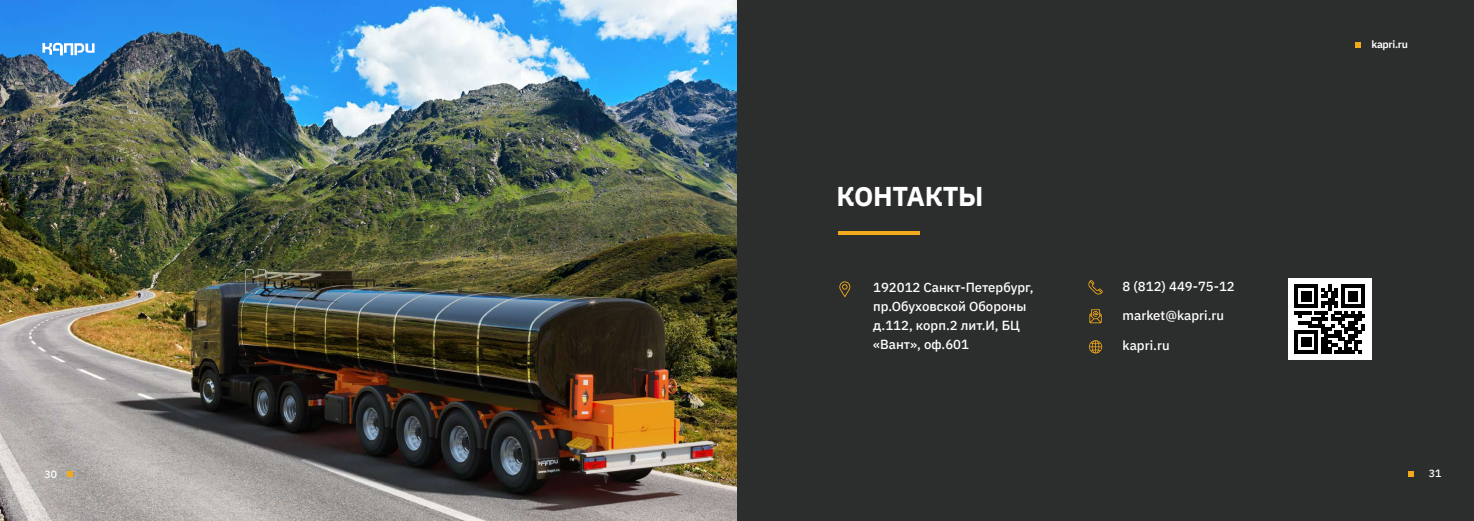
<style>
.page{position:relative;width:1474px;height:521px;background:#fff}
.page>*{position:absolute;margin:0;border:0;box-sizing:border-box;transform-origin:0 0}
.t1{font:700 27.12px "IBM Plex Sans";letter-spacing:-.01em;color:#fff}
.t2{font:500 13.12px/19.2px "IBM Plex Sans";color:#fff}
.t3{font:600 10.5px "IBM Plex Sans";letter-spacing:-.03em;color:#fff}
.t4{font:500 10.5px "IBM Plex Sans";color:#fff}
</style>
<div class="page">
<div style="left:737px;top:0;width:736px;height:521px;background:#2c2d2d"></div>
<img style="left:0;top:0;width:737px;height:521px">
<svg style="left:67px;top:471px;width:5px;height:6px"></svg>
<svg style="left:42px;top:43px;width:52px;height:12px"></svg>
<svg style="left:1408px;top:471px;width:5px;height:6px"></svg>
<svg style="left:1355px;top:43px;width:5px;height:5px"></svg>
<hr style="left:838px;top:231px;width:82px;height:4px;background:#f2aa1c">
<div style="left:1288px;top:278px;width:83px;height:82px;background:#fff"></div>
<svg style="left:1294px;top:285px;width:70px;height:69px"></svg>
<svg style="left:839px;top:281px;width:11px;height:16px"></svg>
<svg style="left:1089px;top:340px;width:13px;height:13px"></svg>
<svg style="left:1089px;top:309px;width:12px;height:14px"></svg>
<svg style="left:1088px;top:280px;width:14px;height:15px"></svg>
<p class="t4" style="left:44px;top:466px;width:14px">30</p>
<h1 class="t1" style="left:836px;top:175px;width:148px">КОНТАКТЫ</h1>
<p class="t2" style="left:873px;top:276px;width:162px">192012 Санкт-Петербург, пр.Обуховской Обороны д.112, корп.2 лит.И, БЦ «Вант», оф.601</p>
<p class="t2" style="left:1122px;top:276px;width:114px">8 (812) 449-75-12</p>
<p class="t2" style="left:1122px;top:305px;width:103px">market@kapri.ru</p>
<p class="t2" style="left:1122px;top:335px;width:49px">kapri.ru</p>
<p class="t3" style="left:1371px;top:36px;width:38px">kapri.ru</p>
<p class="t4" style="left:1428px;top:465px;width:14px">31</p>
</div>
